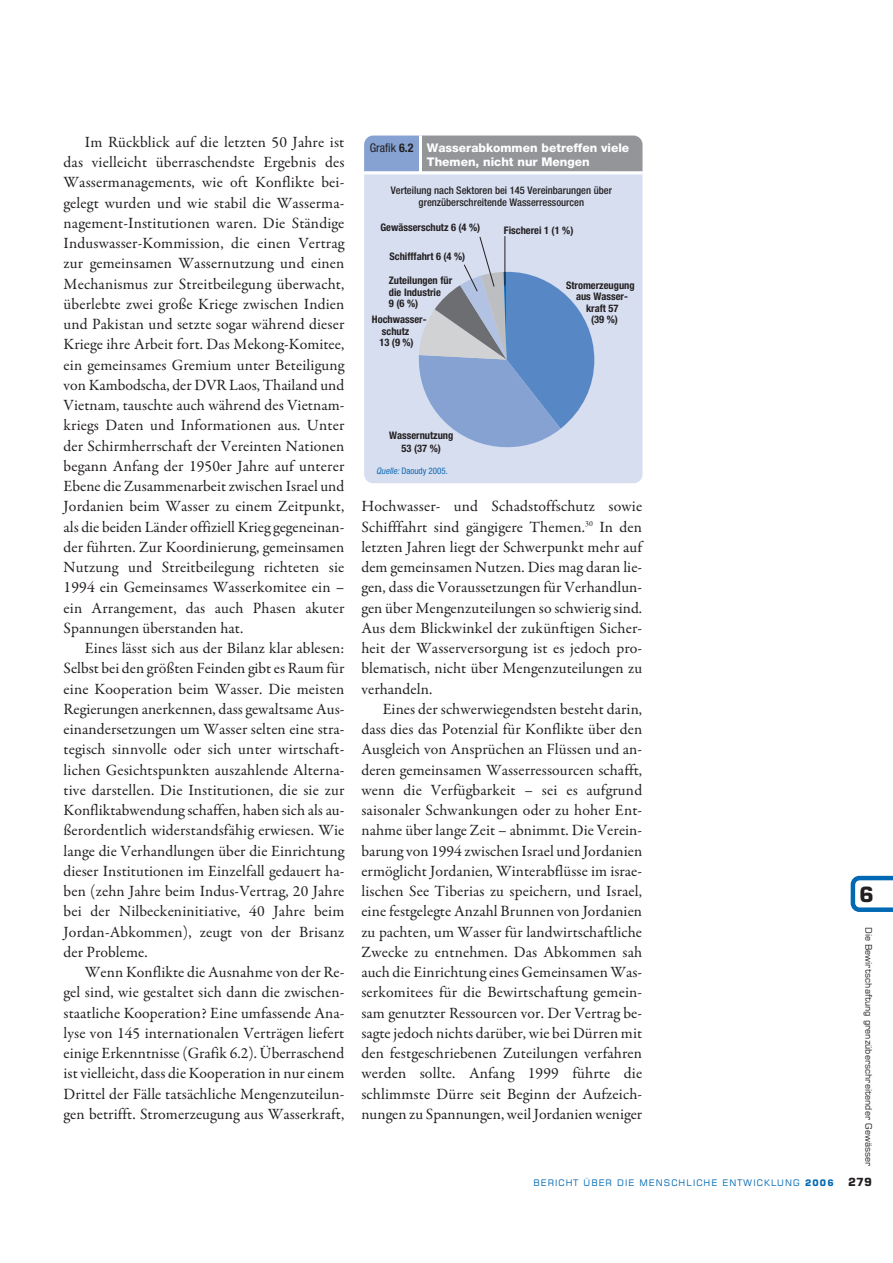
<style>
.page{position:relative;width:893px;height:1263px;background:#fff}
.page>*{position:absolute;margin:0;border:0;box-sizing:border-box;transform-origin:0 0}
.t1{font:700 21px "Square 721 BT";color:#231f20}
.t2{font:15.75px "Garamond Premr Pro";letter-spacing:.005em;color:#231f20}
.t3{font:800 12px/14.4px "Helvetica Neue";color:#fff}
.t4{font:condensed 12px "Helvetica Neue";color:#231f20}
.t5{font:700 11.25px "Square 721 BT";color:#231f20}
.t6{font:700 condensed 10.5px/11.4px "Helvetica Neue";color:#231f20}
.t7{font:500 condensed 10.5px/12px "Helvetica Neue";color:#231f20;text-align:center}
.t8{font:9px "Square 721 BT";color:#231f20}
.t9{font:9px "Square 721 BT";letter-spacing:.12em;color:#0168b3}
.t10{font:condensed 9px "Helvetica Neue";color:#116ab5}
.s1{font-weight:700}
.s2{font-style:italic}
</style>
<div class="page">
<svg style="left:850px;top:876px;width:42px;height:36px"></svg>
<div style="left:364px;top:174px;width:278px;height:309px;background:#d6def0"></div>
<svg style="left:364px;top:135px;width:278px;height:37px;background:#959ca8"></svg>
<svg style="left:418px;top:235px;width:176px;height:223px;background:#9eb3d6"></svg>
<p class="t2" style="left:85px;top:136px;width:261px">Im Rückblick auf die letzten 50 Jahre ist</p>
<p class="t2" style="left:64px;top:156px;width:282px">das vielleicht überraschendste Ergebnis des</p>
<p class="t2" style="left:64px;top:176px;width:282px">Wassermanagements, wie oft Konflikte bei-</p>
<p class="t2" style="left:64px;top:196px;width:282px">gelegt wurden und wie stabil die Wasserma-</p>
<p class="t2" style="left:64px;top:217px;width:282px">nagement-Institutionen waren. Die Ständige</p>
<p class="t2" style="left:64px;top:237px;width:282px">Induswasser-Kommission, die einen Vertrag</p>
<p class="t2" style="left:64px;top:257px;width:282px">zur gemeinsamen Wassernutzung und einen</p>
<p class="t2" style="left:64px;top:277px;width:282px">Mechanismus zur Streitbeilegung überwacht,</p>
<p class="t2" style="left:64px;top:298px;width:282px">überlebte zwei große Kriege zwischen Indien</p>
<p class="t2" style="left:64px;top:318px;width:282px">und Pakistan und setzte sogar während dieser</p>
<p class="t2" style="left:64px;top:338px;width:282px">Kriege ihre Arbeit fort. Das Mekong-Komitee,</p>
<p class="t2" style="left:64px;top:358px;width:282px">ein gemeinsames Gremium unter Beteiligung</p>
<p class="t2" style="left:64px;top:379px;width:282px">von Kambodscha, der DVR Laos, Thailand und</p>
<p class="t2" style="left:64px;top:399px;width:282px">Vietnam, tauschte auch während des Vietnam-</p>
<p class="t2" style="left:64px;top:419px;width:282px">kriegs Daten und Informationen aus. Unter</p>
<p class="t2" style="left:64px;top:439px;width:282px">der Schirmherrschaft der Vereinten Nationen</p>
<p class="t2" style="left:64px;top:460px;width:282px">begann Anfang der 1950er Jahre auf unterer</p>
<p class="t2" style="left:64px;top:480px;width:282px">Ebene die Zusammenarbeit zwischen Israel und</p>
<p class="t2" style="left:64px;top:500px;width:282px">Jordanien beim Wasser zu einem Zeitpunkt,</p>
<p class="t2" style="left:64px;top:520px;width:282px">als die beiden Länder offiziell Krieg gegeneinan-</p>
<p class="t2" style="left:64px;top:541px;width:282px">der führten. Zur Koordinierung, gemeinsamen</p>
<p class="t2" style="left:64px;top:561px;width:282px">Nutzung und Streitbeilegung richteten sie</p>
<p class="t2" style="left:64px;top:581px;width:282px">1994 ein Gemeinsames Wasserkomitee ein –</p>
<p class="t2" style="left:64px;top:601px;width:282px">ein Arrangement, das auch Phasen akuter</p>
<p class="t2" style="left:64px;top:622px;width:181px">Spannungen überstanden hat.</p>
<p class="t2" style="left:85px;top:642px;width:261px">Eines lässt sich aus der Bilanz klar ablesen:</p>
<p class="t2" style="left:64px;top:662px;width:282px">Selbst bei den größten Feinden gibt es Raum für</p>
<p class="t2" style="left:64px;top:682px;width:282px">eine Kooperation beim Wasser. Die meisten</p>
<p class="t2" style="left:64px;top:703px;width:282px">Regierungen anerkennen, dass gewaltsame Aus-</p>
<p class="t2" style="left:64px;top:723px;width:282px">einandersetzungen um Wasser selten eine stra-</p>
<p class="t2" style="left:64px;top:743px;width:282px">tegisch sinnvolle oder sich unter wirtschaft-</p>
<p class="t2" style="left:64px;top:763px;width:282px">lichen Gesichtspunkten auszahlende Alterna-</p>
<p class="t2" style="left:64px;top:784px;width:282px">tive darstellen. Die Institutionen, die sie zur</p>
<p class="t2" style="left:64px;top:804px;width:282px">Konfliktabwendung schaffen, haben sich als au-</p>
<p class="t2" style="left:64px;top:824px;width:282px">ßerordentlich widerstandsfähig erwiesen. Wie</p>
<p class="t2" style="left:64px;top:844px;width:282px">lange die Verhandlungen über die Einrichtung</p>
<p class="t2" style="left:64px;top:865px;width:282px">dieser Institutionen im Einzelfall gedauert ha-</p>
<p class="t2" style="left:64px;top:885px;width:282px">ben (zehn Jahre beim Indus-Vertrag, 20 Jahre</p>
<p class="t2" style="left:64px;top:905px;width:282px">bei der Nilbeckeninitiative, 40 Jahre beim</p>
<p class="t2" style="left:64px;top:925px;width:282px">Jordan-Abkommen), zeugt von der Brisanz</p>
<p class="t2" style="left:64px;top:946px;width:86px">der Probleme.</p>
<p class="t2" style="left:85px;top:966px;width:261px">Wenn Konflikte die Ausnahme von der Re-</p>
<p class="t2" style="left:64px;top:986px;width:282px">gel sind, wie gestaltet sich dann die zwischen-</p>
<p class="t2" style="left:64px;top:1006px;width:282px">staatliche Kooperation? Eine umfassende Ana-</p>
<p class="t2" style="left:64px;top:1027px;width:282px">lyse von 145 internationalen Verträgen liefert</p>
<p class="t2" style="left:64px;top:1047px;width:282px">einige Erkenntnisse (Grafik 6.2). Überraschend</p>
<p class="t2" style="left:64px;top:1067px;width:282px">ist vielleicht, dass die Kooperation in nur einem</p>
<p class="t2" style="left:64px;top:1087px;width:282px">Drittel der Fälle tatsächliche Mengenzuteilun-</p>
<p class="t2" style="left:64px;top:1108px;width:282px">gen betrifft. Stromerzeugung aus Wasserkraft,</p>
<p class="t4" style="left:370px;top:143px;width:45px">Grafik <span class="s1">6.2</span></p>
<p class="t7" style="left:391px;top:185px;width:223px">Verteilung nach Sektoren bei 145 Vereinbarungen über grenzüberschreitende Wasserressourcen</p>
<p class="t3" style="left:427px;top:141px;width:204px">Wasserabkommen betreffen viele<br>Themen, nicht nur Mengen</p>
<p class="t6" style="left:380px;top:223px;width:101px">Gewässerschutz 6 (4 %)</p>
<p class="t6" style="left:504px;top:226px;width:71px">Fischerei 1 (1 %)</p>
<p class="t6" style="left:389px;top:252px;width:77px">Schifffahrt 6 (4 %)</p>
<p class="t6" style="left:389px;top:276px;width:65px">Zuteilungen für die Industrie<br>9 (6 %)</p>
<p class="t6" style="left:379px;top:315px;width:49px;text-indent:-8px">Hochwasser&shy;schutz<br>13 (9 %)</p>
<p class="t6" style="left:389px;top:430px;width:66px;line-height:12.6px;text-align:center">Wassernutzung<br>53 (37 %)</p>
<p class="t10" style="left:376px;top:468px;width:73px"><span class="s2">Quelle:</span> Daoudy 2005.</p>
<p class="t6" style="left:566px;top:280px;width:70px">Stromerzeugung</p>
<p class="t6" style="left:576px;top:292px;width:53px">aus Wasser-</p>
<p class="t6" style="left:586px;top:303px;width:34px">kraft 57</p>
<p class="t6" style="left:591px;top:315px;width:28px">(39 %)</p>
<p class="t2" style="left:361px;top:500px;width:282px">Hochwasser- und Schadstoffschutz sowie</p>
<p class="t2" style="left:361px;top:520px;width:282px">Schifffahrt sind gängigere Themen.<sup>30</sup> In den</p>
<p class="t2" style="left:361px;top:541px;width:282px">letzten Jahren liegt der Schwerpunkt mehr auf</p>
<p class="t2" style="left:361px;top:561px;width:282px">dem gemeinsamen Nutzen. Dies mag daran lie-</p>
<p class="t2" style="left:361px;top:581px;width:282px">gen, dass die Voraussetzungen für Verhandlun-</p>
<p class="t2" style="left:361px;top:601px;width:282px">gen über Mengenzuteilungen so schwierig sind.</p>
<p class="t2" style="left:361px;top:622px;width:282px">Aus dem Blickwinkel der zukünftigen Sicher-</p>
<p class="t2" style="left:361px;top:642px;width:282px">heit der Wasserversorgung ist es jedoch pro-</p>
<p class="t2" style="left:361px;top:662px;width:282px">blematisch, nicht über Mengenzuteilungen zu</p>
<p class="t2" style="left:361px;top:682px;width:72px">verhandeln.</p>
<p class="t2" style="left:382px;top:703px;width:261px">Eines der schwerwiegendsten besteht darin,</p>
<p class="t2" style="left:361px;top:723px;width:282px">dass dies das Potenzial für Konflikte über den</p>
<p class="t2" style="left:361px;top:743px;width:282px">Ausgleich von Ansprüchen an Flüssen und an-</p>
<p class="t2" style="left:361px;top:763px;width:282px">deren gemeinsamen Wasserressourcen schafft,</p>
<p class="t2" style="left:361px;top:784px;width:282px">wenn die Verfügbarkeit – sei es aufgrund</p>
<p class="t2" style="left:361px;top:804px;width:282px">saisonaler Schwankungen oder zu hoher Ent-</p>
<p class="t2" style="left:361px;top:824px;width:282px">nahme über lange Zeit – abnimmt. Die Verein-</p>
<p class="t2" style="left:361px;top:844px;width:282px">barung von 1994 zwischen Israel und Jordanien</p>
<p class="t2" style="left:361px;top:865px;width:282px">ermöglicht Jordanien, Winterabflüsse im israe-</p>
<p class="t2" style="left:361px;top:885px;width:282px">lischen See Tiberias zu speichern, und Israel,</p>
<p class="t2" style="left:361px;top:905px;width:282px">eine festgelegte Anzahl Brunnen von Jordanien</p>
<p class="t2" style="left:361px;top:925px;width:282px">zu pachten, um Wasser für landwirtschaftliche</p>
<p class="t2" style="left:361px;top:946px;width:282px">Zwecke zu entnehmen. Das Abkommen sah</p>
<p class="t2" style="left:361px;top:966px;width:282px">auch die Einrichtung eines Gemeinsamen Was-</p>
<p class="t2" style="left:361px;top:986px;width:282px">serkomitees für die Bewirtschaftung gemein-</p>
<p class="t2" style="left:361px;top:1006px;width:282px">sam genutzter Ressourcen vor. Der Vertrag be-</p>
<p class="t2" style="left:361px;top:1027px;width:282px">sagte jedoch nichts darüber, wie bei Dürren mit</p>
<p class="t2" style="left:361px;top:1047px;width:282px">den festgeschriebenen Zuteilungen verfahren</p>
<p class="t2" style="left:361px;top:1067px;width:282px">werden sollte. Anfang 1999 führte die</p>
<p class="t2" style="left:361px;top:1087px;width:282px">schlimmste Dürre seit Beginn der Aufzeich-</p>
<p class="t2" style="left:361px;top:1108px;width:282px">nungen zu Spannungen, weil Jordanien weniger</p>
<p class="t1" style="left:859px;top:887px;width:16px">6</p>
<p class="t8" style="left:871px;top:927px;width:241px;rotate:90deg">Die Bewirtschaftung grenzüberschreitender Gewässer</p>
<p class="t9" style="left:533px;top:1180px;width:302px">BERICHT ÜBER DIE MENSCHLICHE ENTWICKLUNG <span class="s1">2006</span></p>
<p class="t5" style="left:848px;top:1178px;width:25px">279</p>
</div>
